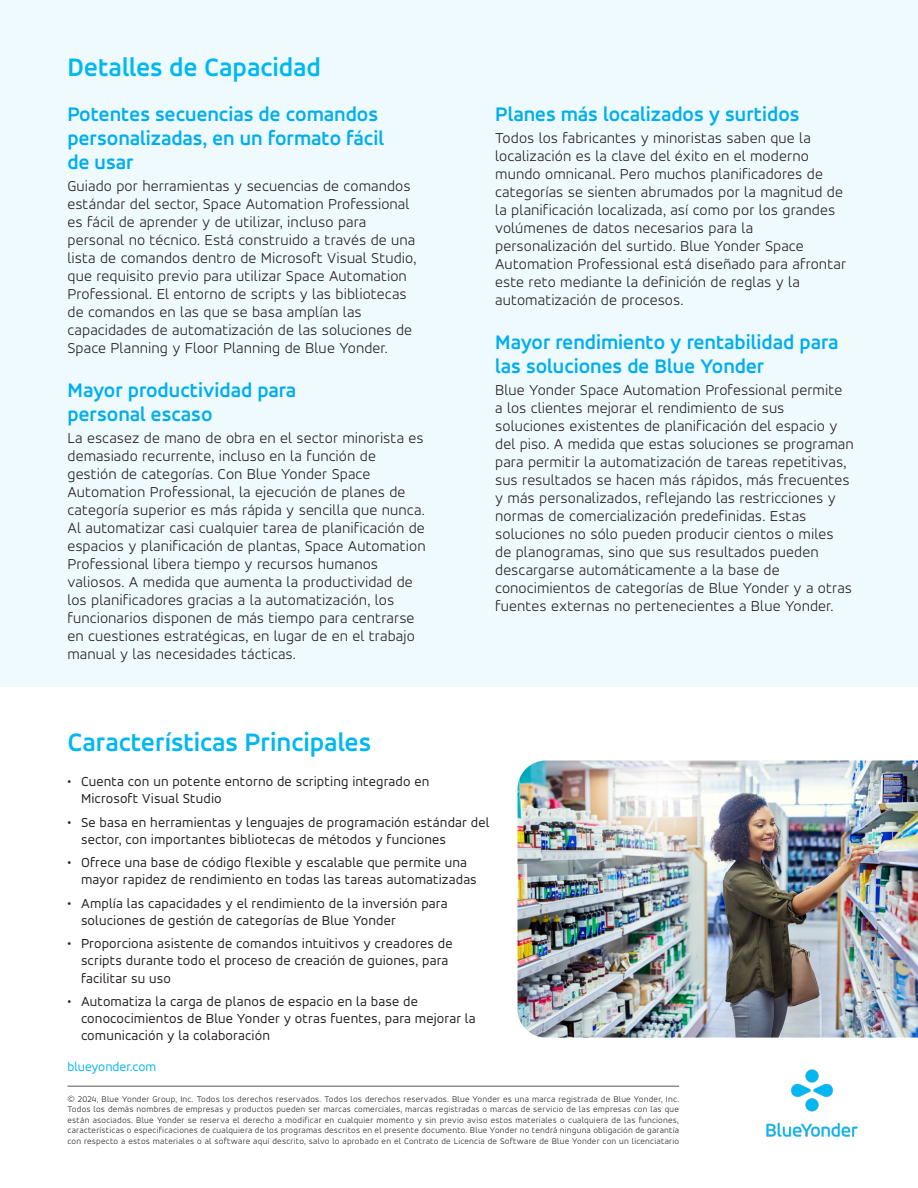
<style>
.page{position:relative;width:918px;height:1188px;background:#fff}
.page>*{position:absolute;margin:0;border:0;box-sizing:border-box;transform-origin:0 0}
.Large_Subhead{font:700 27px "Accord Alternate";color:#00b8f0}
.Body_Subhead_14_16pt{font:700 21px/24px "Accord Alternate";color:#00aeef}
.Body_Text_11_13pt{font:300 15.75px/18px "Accord Alternate";letter-spacing:.005em;color:#231f20}
.t1{font:14.25px/17.2px "Accord Alternate";letter-spacing:.01em;color:#231f20}
.Web_Address{font:13.5px "Accord Alternate";color:#00b8f0}
.Legal_6_7pt{font:300 9px/10.5px "Accord Alternate";letter-spacing:.025em;color:#231f20;text-align:justify}
</style>
<div class="page">
<div style="left:0;top:0;width:918px;height:687px;background:#effafe"></div>
<img style="left:767px;top:1070px;width:90px;height:66px">
<img style="left:518px;top:760px;width:400px;height:278px">
<hr style="left:68px;top:1086px;width:611px;height:1px;background:#57585a">
<p class="Large_Subhead" style="left:68px;top:51px;width:255px">Detalles de Capacidad</p>
<p class="Body_Subhead_14_16pt" style="left:68px;top:102px;width:318px">Potentes secuencias de comandos personalizadas, en un formato fácil de usar</p>
<p class="Body_Text_11_13pt" style="left:68px;top:177px;width:350px">Guiado por herramientas y secuencias de comandos estándar del sector, Space Automation Professional es fácil de aprender y de utilizar, incluso para personal no técnico. Está construido a través de una lista de comandos dentro de Microsoft Visual Studio, que requisito previo para utilizar Space Automation Professional. El entorno de scripts y las bibliotecas de comandos en las que se basa amplían las capacidades de automatización de las soluciones de Space Planning y Floor Planning de Blue Yonder.</p>
<p class="Body_Subhead_14_16pt" style="left:68px;top:378px;width:230px">Mayor productividad para personal escaso</p>
<p class="Body_Text_11_13pt" style="left:68px;top:429px;width:360px">La escasez de mano de obra en el sector minorista es demasiado recurrente, incluso en la función de gestión de categorías. Con Blue Yonder Space Automation Professional, la ejecución de planes de categoría superior es más rápida y sencilla que nunca.<br>Al automatizar casi cualquier tarea de planificación de espacios y planificación de plantas, Space Automation Professional libera tiempo y recursos humanos valiosos. A medida que aumenta la productividad de los planificadores gracias a la automatización, los funcionarios disponen de más tiempo para centrarse en cuestiones estratégicas, en lugar de en el trabajo manual y las necesidades tácticas.</p>
<p class="Large_Subhead" style="left:68px;top:726px;width:305px">Características Principales</p>
<p class="Body_Subhead_14_16pt" style="left:495px;top:102px;width:306px">Planes más localizados y surtidos</p>
<p class="Body_Text_11_13pt" style="left:495px;top:129px;width:352px">Todos los fabricantes y minoristas saben que la localización es la clave del éxito en el moderno mundo omnicanal. Pero muchos planificadores de categorías se sienten abrumados por la magnitud de la planificación localizada, así como por los grandes volúmenes de datos necesarios para la personalización del surtido. Blue Yonder Space Automation Professional está diseñado para afrontar este reto mediante la definición de reglas y la automatización de procesos.</p>
<p class="Body_Subhead_14_16pt" style="left:495px;top:330px;width:345px">Mayor rendimiento y rentabilidad para las soluciones de Blue Yonder</p>
<p class="Body_Text_11_13pt" style="left:495px;top:381px;width:360px">Blue Yonder Space Automation Professional permite a los clientes mejorar el rendimiento de sus soluciones existentes de planificación del espacio y del piso. A medida que estas soluciones se programan para permitir la automatización de tareas repetitivas, sus resultados se hacen más rápidos, más frecuentes y más personalizados, reflejando las restricciones y normas de comercialización predefinidas. Estas soluciones no sólo pueden producir cientos o miles<br>de planogramas, sino que sus resultados pueden descargarse automáticamente a la base de conocimientos de categorías de Blue Yonder y a otras fuentes externas no pertenecientes a Blue Yonder.</p>
<p class="t1" style="left:81px;top:773px;width:350px;text-indent:-14px">• Cuenta con un potente entorno de scripting integrado en<br>Microsoft Visual Studio</p>
<p class="t1" style="left:81px;top:813px;width:410px;text-indent:-14px">• Se basa en herramientas y lenguajes de programación estándar del sector, con importantes bibliotecas de métodos y funciones</p>
<p class="t1" style="left:81px;top:854px;width:397px;text-indent:-14px">• Ofrece una base de código flexible y escalable que permite una mayor rapidez de rendimiento en todas las tareas automatizadas</p>
<p class="t1" style="left:81px;top:894px;width:368px;text-indent:-14px">• Amplía las capacidades y el rendimiento de la inversión para soluciones de gestión de categorías de Blue Yonder</p>
<p class="t1" style="left:81px;top:935px;width:373px;text-indent:-14px">• Proporciona asistente de comandos intuitivos y creadores de scripts durante todo el proceso de creación de guiones, para facilitar su uso</p>
<p class="t1" style="left:81px;top:992px;width:396px;text-indent:-14px">• Automatiza la carga de planos de espacio en la base de conococimientos de Blue Yonder y otras fuentes, para mejorar la comunicación y la colaboración</p>
<p class="Web_Address" style="left:68px;top:1059px;width:90px">blueyonder.com</p>
<p class="Legal_6_7pt" style="left:68px;top:1093px;width:613px">© 2024, Blue Yonder Group, Inc. Todos los derechos reservados. Todos los derechos reservados. Blue Yonder es una marca registrada de Blue Yonder, Inc.<br>Todos los demás nombres de empresas y productos pueden ser marcas comerciales, marcas registradas o marcas de servicio de las empresas con las que están asociados. Blue Yonder se reserva el derecho a modificar en cualquier momento y sin previo aviso estos materiales o cualquiera de las funciones, características o especificaciones de cualquiera de los programas descritos en el presente documento. Blue Yonder no tendrá ninguna obligación de garantía con respecto a estos materiales o al software aquí descrito, salvo lo aprobado en el Contrato de Licencia de Software de Blue Yonder con un licenciatario</p>
</div>
